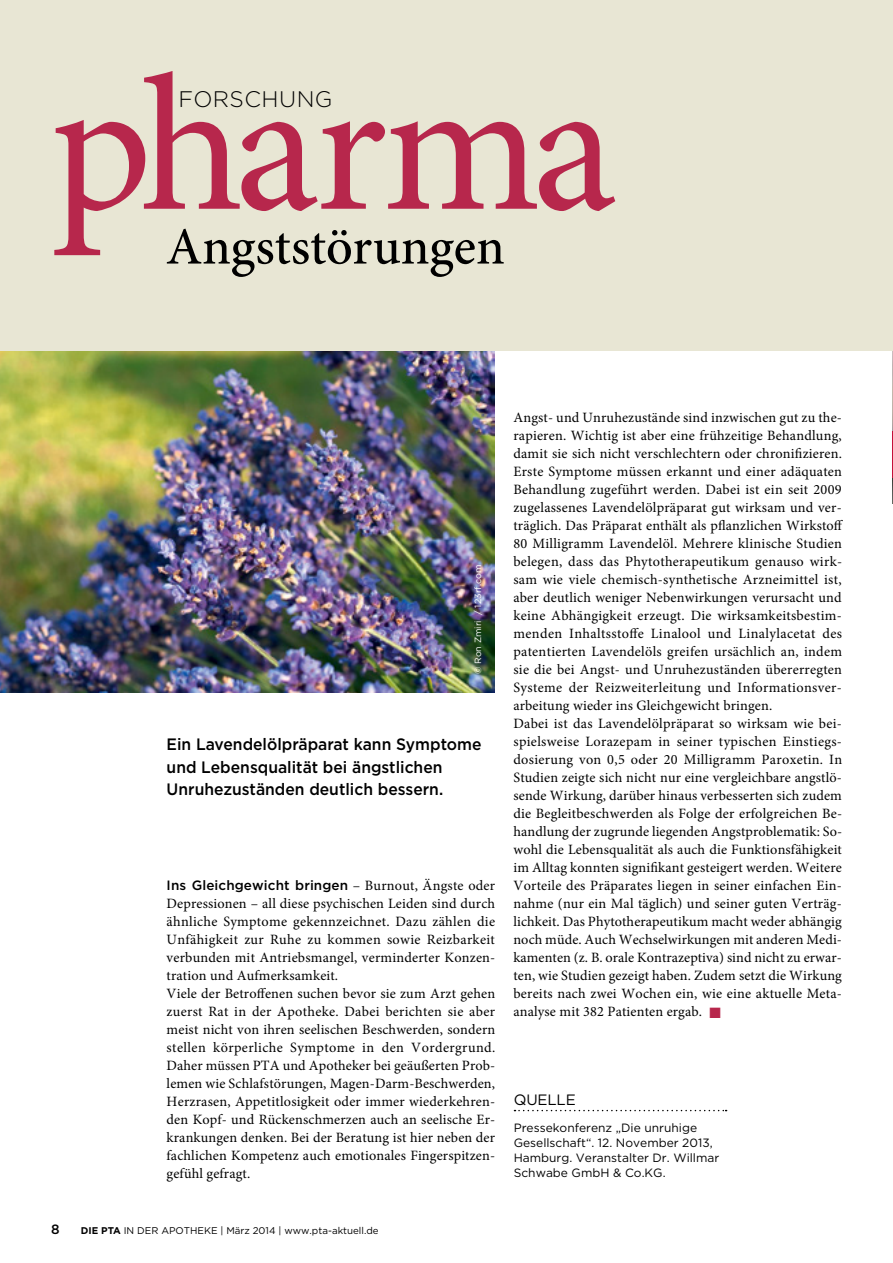
<style>
.page{position:relative;width:893px;height:1263px;background:#fff}
.page>*{position:absolute;margin:0;border:0;box-sizing:border-box;transform-origin:0 0}
.t1{font:193.5px "Minion Pro";letter-spacing:-.05em;color:#b7274c}
.t2{font:500 52.5px "Minion Pro";letter-spacing:-.005em;color:#000}
.t3{font:300 22.5px "Gotham";letter-spacing:.02em;color:#000}
.t4{font:500 16.5px/22.5px "Gotham";color:#000;scale:.95 1}
.t5{font:15px "Gotham";letter-spacing:-.01em;color:#000}
.t6{font:14.25px/18px "Minion Pro";letter-spacing:.015em;color:#000}
.t7{font:500 13.5px "Gotham";letter-spacing:.005em;color:#000}
.t8{font:12px/15px "Gotham";color:#000}
.t9{font:9.75px "Gotham";color:#000}
.t10{font:9px "Gotham";color:#fff}
.s1{font-family:"Minion Pro";font-weight:400;font-size:14.25px}
.s2{font-weight:700}
.s3{color:#b7274c}
</style>
<div class="page">
<img style="left:892px;top:0;width:1px;height:504px">
<hr style="left:892px;top:432px;width:1px;height:45px;background:#c41039">
<img style="left:0;top:350px;width:494px;height:342px">
<div style="left:0;top:0;width:893px;height:350px;background:#e8e6d4"></div>
<svg style="left:514px;top:1110px;width:213px;height:1px"></svg>
<h1 class="t1" style="left:51px;top:17px;width:567px">pharma</h1>
<h3 class="t3" style="left:179px;top:85px;width:155px">FORSCHUNG</h3>
<h2 class="t2" style="left:166px;top:211px;width:340px">Angststörungen</h2>
<p class="t10" style="left:472px;top:674px;width:111px;rotate:-90deg">© Ron Zmiri / 123rf.com</p>
<p class="t4" style="left:167px;top:733px;width:333px">Ein Lavendelölpräparat kann Symptome und Lebensqualität bei ängstlichen<br>Unruhezuständen deutlich bessern.</p>
<p class="t7" style="left:167px;top:876px;width:330px">Ins Gleichgewicht bringen <span class="s1">– Burnout, Ängste oder</span></p>
<p class="t6" style="left:167px;top:895px;width:330px">Depressionen – all diese psychischen Leiden sind durch ähnliche Symptome gekennzeichnet. Dazu zählen die Unfähigkeit zur Ruhe zu kommen sowie Reizbarkeit verbunden mit Antriebsmangel, verminderter Konzen&shy;tration und Aufmerksamkeit.<br>Viele der Betroffenen suchen bevor sie zum Arzt gehen zuerst Rat in der Apotheke. Dabei berichten sie aber meist nicht von ihren seelischen Beschwerden, sondern stellen körperliche Symptome in den Vordergrund.<br>Daher müssen PTA und Apotheker bei geäußerten Prob&shy;lemen wie Schlafstörungen, Magen-Darm-Beschwerden, Herzrasen, Appetitlosigkeit oder immer wiederkehren&shy;den Kopf- und Rückenschmerzen auch an seelische Er&shy;krankungen denken. Bei der Beratung ist hier neben der fachlichen Kompetenz auch emotionales Fingerspitzen&shy;gefühl gefragt.</p>
<p class="t7" style="left:51px;top:1220px;width:10px">8</p>
<p class="t9" style="left:81px;top:1224px;width:299px"><span class="s2">DIE PTA</span> IN DER APOTHEKE | März 2014 | www.pta-aktuell.de</p>
<p class="t6" style="left:513px;top:409px;width:331px">Angst- und Unruhezustände sind inzwischen gut zu the&shy;rapieren. Wichtig ist aber eine frühzeitige Behandlung, damit sie sich nicht verschlechtern oder chronifizieren.<br>Erste Symptome müssen erkannt und einer adäquaten Behandlung zugeführt werden. Dabei ist ein seit 2009 zugelassenes Lavendelölpräparat gut wirksam und ver&shy;träglich. Das Präparat enthält als pflanzlichen Wirkstoff 80 Milligramm Lavendelöl. Mehrere klinische Studien belegen, dass das Phytotherapeutikum genauso wirk&shy;sam wie viele chemisch-synthetische Arzneimittel ist, aber deutlich weniger Nebenwirkungen verursacht und keine Abhängigkeit erzeugt. Die wirksamkeitsbestim&shy;menden Inhaltsstoffe Linalool und Linalylacetat des patentierten Lavendelöls greifen ursächlich an, indem sie die bei Angst- und Unruhezuständen übererregten Systeme der Reizweiterleitung und Informationsver&shy;arbeitung wieder ins Gleichgewicht bringen.<br>Dabei ist das Lavendelölpräparat so wirksam wie bei&shy;spielsweise Lorazepam in seiner typischen Einstiegs&shy;dosierung von 0,5 oder 20 Milligramm Paroxetin. In Studien zeigte sich nicht nur eine vergleichbare angstlö&shy;sende Wirkung, darüber hinaus verbesserten sich zudem die Begleitbeschwerden als Folge der erfolgreichen Be&shy;handlung der zugrunde liegenden Angstproblematik: So&shy;wohl die Lebensqualität als auch die Funktionsfähigkeit im Alltag konnten signifikant gesteigert werden. Weitere Vorteile des Präparates liegen in seiner einfachen Ein&shy;nahme (nur ein Mal täglich) und seiner guten Verträg&shy;lichkeit. Das Phytotherapeutikum macht weder abhängig noch müde. Auch Wechselwirkungen mit anderen Medi&shy;kamenten (z. B. orale Kontrazeptiva) sind nicht zu erwar&shy;ten, wie Studien gezeigt haben. Zudem setzt die Wirkung bereits nach zwei Wochen ein, wie eine aktuelle Meta&shy;analyse mit 382 Patienten ergab. <span class="s3">■</span></p>
<p class="t5" style="left:514px;top:1090px;width:64px">Quelle</p>
<p class="t8" style="left:514px;top:1120px;width:207px">Pressekonferenz „Die unruhige<br>Gesellschaft“. 12. November 2013,<br>Hamburg. Veranstalter Dr. Willmar<br>Schwabe GmbH &amp; Co.KG.</p>
</div>
